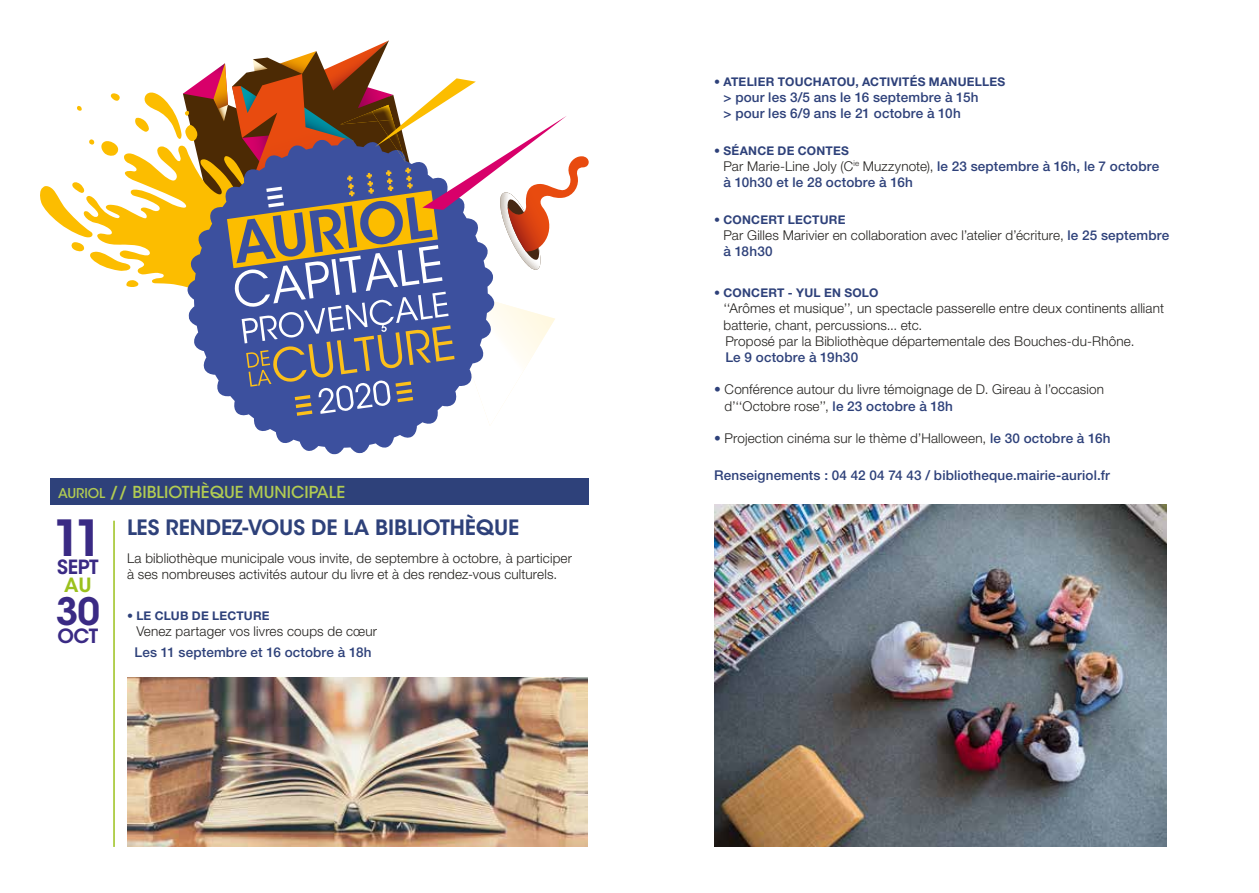
<style>
.page{position:relative;width:1259px;height:893px;background:#fff}
.page>*{position:absolute;margin:0;border:0;box-sizing:border-box;transform-origin:0 0}
.t1{font:600 49.5px "ITC Avant Garde Std";color:#3a2a84}
.t2{font:600 37.5px "ITC Avant Garde Std";color:#3a2a84}
.t3{font:600 21px "ITC Avant Garde Std";letter-spacing:-.005em;color:#2e417a}
.t4{font:600 19.5px "ITC Avant Garde Std";letter-spacing:-.015em;color:#3a2a84}
.t5{font:600 19.5px "ITC Avant Garde Std";color:#9bc11d}
.t6{font:500 16.5px "ITC Avant Garde Std";color:#b2cc52}
.t7{font:300 13.5px/16.2px "Helvetica Neue LT Std";letter-spacing:.01em;color:#23211e}
.t8{font:500 13.5px/16.2px "Helvetica Neue LT Std";letter-spacing:.01em;color:#2e417a}
.t9{font:700 12px "Helvetica Neue LT Std";letter-spacing:.015em;color:#2e417a}
.s1{font-size:13.5px}
.s2{font-weight:300;color:#23211e}
.s3{font-weight:500;color:#2e417a}
</style>
<div class="page">
<img style="left:714px;top:505px;width:452px;height:342px">
<svg style="left:40px;top:92px;width:143px;height:195px"></svg>
<svg style="left:255px;top:426px;width:162px;height:28px;fill:#3c509e"></svg>
<svg style="left:183px;top:40px;width:406px;height:386px"></svg>
<div style="left:50px;top:479px;width:539px;height:26px;background:#2e417a"></div>
<hr style="left:113px;top:521px;width:2px;height:326px;background:#9bc11d">
<img style="left:127px;top:677px;width:460px;height:170px">
<p class="t6" style="left:58px;top:482px;width:288px"><span class="s1">AURIOL</span> // BIBLIOTHÈQUE MUNICIPALE</p>
<h1 class="t1" style="left:52px;top:507px;width:53px">11</h1>
<h3 class="t4" style="left:57px;top:555px;width:43px">SEPT</h3>
<h3 class="t5" style="left:64px;top:573px;width:29px">AU</h3>
<h2 class="t2" style="left:56px;top:588px;width:46px">30</h2>
<h3 class="t4" style="left:58px;top:624px;width:42px">OCT</h3>
<h3 class="t3" style="left:127px;top:514px;width:394px">LES RENDEZ-VOUS DE LA BIBLIOTHÈQUE</h3>
<p class="t7" style="left:127px;top:550px;width:446px">La bibliothèque municipale vous invite, de septembre à octobre, à participer à ses nombreuses activités autour du livre et à des rendez-vous culturels.</p>
<p class="t9" style="left:127px;top:608px;width:144px">• LE CLUB DE LECTURE</p>
<p class="t7" style="left:136px;top:623px;width:242px">Venez partager vos livres coups de cœur</p>
<p class="t8" style="left:134px;top:644px;width:238px">Les 11 septembre et 16 octobre à 18h</p>
<p class="t9" style="left:714px;top:74px;width:292px">• ATELIER TOUCHATOU, ACTIVITÉS MANUELLES</p>
<p class="t8" style="left:723px;top:89px;width:257px">&gt; pour les 3/5 ans le 16 septembre à 15h &gt; pour les 6/9 ans le 21 octobre à 10h</p>
<p class="t9" style="left:714px;top:143px;width:136px">• SÉANCE DE CONTES</p>
<p class="t8" style="left:723px;top:158px;width:437px"><span class="s2">Par Marie-Line Joly (C</span><sup>ie</sup> <span class="s2">Muzzynote),</span> le 23 septembre à 16h, le 7 octobre à 10h30 et le 28 octobre à 16h</p>
<p class="t9" style="left:714px;top:212px;width:133px">• CONCERT LECTURE</p>
<p class="t7" style="left:723px;top:227px;width:447px">Par Gilles Marivier en collaboration avec l’atelier d’écriture, <span class="s3">le 25 septembre à 18h30</span></p>
<p class="t9" style="left:714px;top:285px;width:166px">• CONCERT - YUL EN SOLO</p>
<p class="t7" style="left:723px;top:300px;width:442px">‘‘Arômes et musique’’, un spectacle passerelle entre deux continents alliant batterie, chant, percussions... etc.<br>Proposé par la Bibliothèque départementale des Bouches-du-Rhône.</p>
<p class="t8" style="left:725px;top:349px;width:134px">Le 9 octobre à 19h30</p>
<p class="t7" style="left:724px;top:381px;width:381px;text-indent:-11px"><span class="s3">•</span> Conférence autour du livre témoignage de D. Gireau à l’occasion d’‘‘Octobre rose’’, <span class="s3">le 23 octobre à 18h</span></p>
<p class="t7" style="left:714px;top:430px;width:398px"><span class="s3">•</span> Projection cinéma sur le thème d’Halloween, <span class="s3">le 30 octobre à 16h</span></p>
<p class="t8" style="left:714px;top:467px;width:397px">Renseignements : 04 42 04 74 43 / bibliotheque.mairie-auriol.fr</p>
</div>
